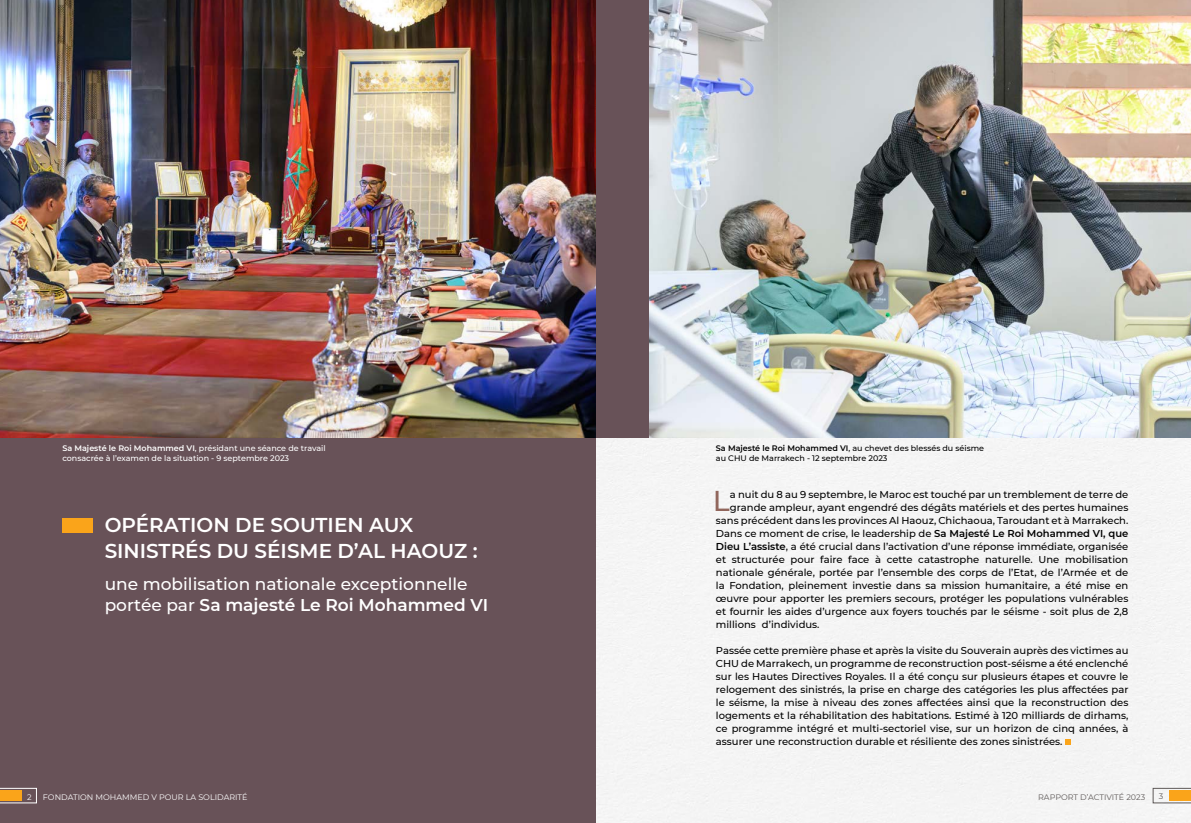
<style>
.page{position:relative;width:1191px;height:823px;background:#fff}
.page>*{position:absolute;margin:0;border:0;box-sizing:border-box;transform-origin:0 0}
.t1{font:500 28.6px "Montserrat";color:#91665c}
.t2{font:600 20px/26.4px "Montserrat";color:#fff}
.t3{font:500 17px/20.4px "Montserrat";color:#fff}
.t4{font:500 10px/13px "Montserrat";color:#000;text-align:justify}
.t5{font:500 8px/9.6px "Montserrat";color:#fff}
.t6{font:500 8px/9.6px "Montserrat";color:#000}
.t7{font:8px "Montserrat";color:#fff}
.t8{font:8px "Montserrat";color:#5e5958}
.s1{font-weight:600}
</style>
<div class="page">
<div style="left:595px;top:437px;width:596px;height:385px;background:#f4f4f4"></div>
<div style="left:0;top:0;width:595px;height:822px;background:#685258"></div>
<div style="left:595px;top:0;width:596px;height:437px;background:#685258"></div>
<img style="left:649px;top:0;width:542px;height:437px">
<img style="left:0;top:0;width:595px;height:437px">
<svg style="left:1065px;top:739px;width:5px;height:5px"></svg>
<div style="left:62px;top:517px;width:31px;height:15px;background:#faa41a"></div>
<svg style="left:1153px;top:787px;width:38px;height:15px"></svg>
<div style="left:1169px;top:789px;width:22px;height:11px;background:#faa41a"></div>
<svg style="left:0;top:787px;width:37px;height:15px"></svg>
<div style="left:0;top:789px;width:22px;height:11px;background:#faa41a"></div>
<p class="t5" style="left:62px;top:443px;width:265px"><span class="s1">Sa Majesté le Roi Mohammed VI</span>, présidant une séance de travail consacrée à l’examen de la situation - 9 septembre 2023</p>
<p class="t6" style="left:716px;top:443px;width:270px"><span class="s1">Sa Majesté le Roi Mohammed VI</span>, au chevet des blessés du séisme au CHU de Marrakech - 12 septembre 2023</p>
<h2 class="t2" style="left:105px;top:510px;width:374px">OPÉRATION DE SOUTIEN AUX<br>SINISTRÉS DU SÉISME D’AL HAOUZ :</h2>
<h3 class="t3" style="left:105px;top:573px;width:385px">une mobilisation nationale exceptionnelle portée par <span class="s1">Sa majesté Le Roi Mohammed VI</span></h3>
<h1 class="t1" style="left:713px;top:480px;width:18px">L</h1>
<p class="t4" style="left:730px;top:487px;width:400px">a nuit du 8 au 9 septembre, le Maroc est touché par un tremblement de terre de</p>
<p class="t4" style="left:730px;top:500px;width:400px">grande ampleur, ayant engendré des dégâts matériels et des pertes humaines</p>
<p class="t4" style="left:716px;top:513px;width:414px">sans précédent dans les provinces Al Haouz, Chichaoua, Taroudant et à Marrakech.</p>
<p class="t4" style="left:716px;top:526px;width:414px">Dans ce moment de crise, le leadership de <span class="s1">Sa Majesté Le Roi Mohammed VI, que</span></p>
<p class="t4" style="left:716px;top:539px;width:414px"><span class="s1">Dieu L’assiste</span>, a été crucial dans l’activation d’une réponse immédiate, organisée</p>
<p class="t4" style="left:716px;top:552px;width:414px">et structurée pour faire face à cette catastrophe naturelle. Une mobilisation</p>
<p class="t4" style="left:716px;top:565px;width:414px">nationale générale, portée par l’ensemble des corps de l’Etat, de l’Armée et de</p>
<p class="t4" style="left:716px;top:578px;width:414px">la Fondation, pleinement investie dans sa mission humanitaire, a été mise en</p>
<p class="t4" style="left:716px;top:591px;width:414px">œuvre pour apporter les premiers secours, protéger les populations vulnérables</p>
<p class="t4" style="left:716px;top:604px;width:414px">et fournir les aides d’urgence aux foyers touchés par le séisme - soit plus de 2,8</p>
<p class="t4" style="left:716px;top:617px;width:105px">millions d’individus.</p>
<p class="t4" style="left:716px;top:643px;width:414px">Passée cette première phase et après la visite du Souverain auprès des victimes au CHU de Marrakech, un programme de reconstruction post-séisme a été enclenché sur les Hautes Directives Royales. Il a été conçu sur plusieurs étapes et couvre le relogement des sinistrés, la prise en charge des catégories les plus affectées par le séisme, la mise à niveau des zones affectées ainsi que la reconstruction des logements et la réhabilitation des habitations. Estimé à 120 milliards de dirhams, ce programme intégré et multi-sectoriel vise, sur un horizon de cinq années, à assurer une reconstruction durable et résiliente des zones sinistrées.</p>
<p class="t7" style="left:27px;top:790px;width:6px">2</p>
<p class="t7" style="left:43px;top:790px;width:206px">FONDATION MOHAMMED V POUR LA SOLIDARITÉ</p>
<p class="t8" style="left:1038px;top:790px;width:109px">RAPPORT D’ACTIVITÉ 2023</p>
<p class="t8" style="left:1158px;top:790px;width:6px">3</p>
</div>
